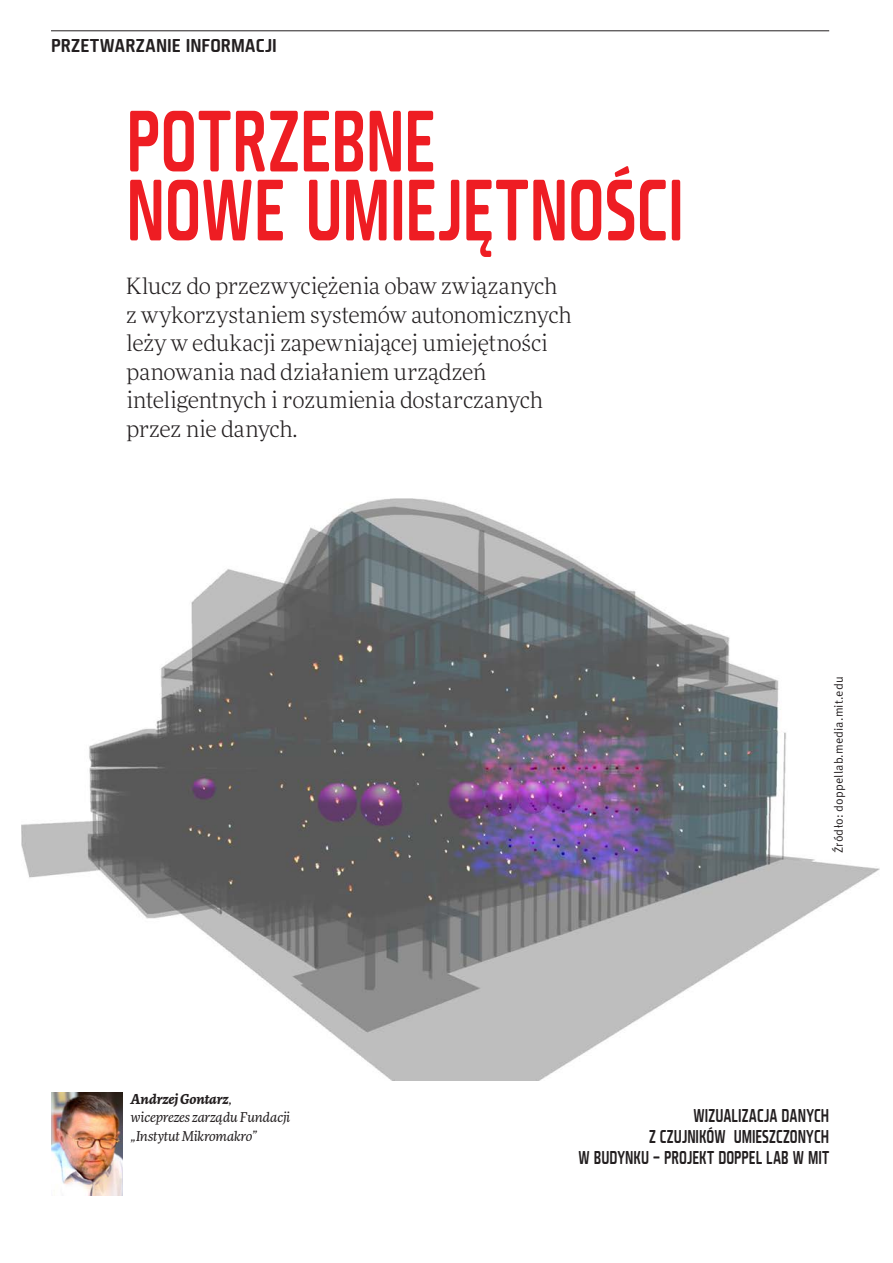
<style>
.page{position:relative;width:893px;height:1263px;background:#fff}
.page>*{position:absolute;margin:0;border:0;box-sizing:border-box;transform-origin:0 0}
.t1{font:84px/69px "Fishmonger MS";color:#ee1d23;scale:.75 1}
.t2{font:300 22.5px/28.5px "More Pro";letter-spacing:-.015em;color:#231f20}
.t3{font:18px/21px "Fishmonger MS";letter-spacing:.005em;color:#231f20;text-align:right;scale:.75 1}
.t4{font:18px "Fishmonger MS";letter-spacing:.005em;color:#231f20}
.t5{font:italic 13.5px/18.8px "More Pro";letter-spacing:-.015em;color:#231f20}
.t6{font:12px "Meta Pro";letter-spacing:.015em;color:#231f20}
.s1{font-weight:700}
</style>
<div class="page">
<img style="left:21px;top:498px;width:859px;height:582px">
<img style="left:51px;top:1092px;width:71px;height:103px">
<hr style="left:51px;top:30px;width:778px;height:1px;background:#231f20">
<p class="t4" style="left:51px;top:34px;width:227px">PRZETWARZANIE INFORMACJI</p>
<h1 class="t1" style="left:126px;top:102px;width:745px">POTRZEBNE<br>NOWE UMIEJĘTNOŚCI</h1>
<p class="t2" style="left:126px;top:271px;width:447px">Klucz do przezwyciężenia obaw związanych z wykorzystaniem systemów autonomicznych leży w edukacji zapewniającej umiejętności panowania nad działaniem urządzeń inteligentnych i rozumienia dostarczanych przez nie danych.</p>
<p class="t6" style="left:831px;top:853px;width:178px;rotate:-90deg">Źródło: doppellab.media.mit.edu</p>
<p class="t5" style="left:131px;top:1089px;width:161px"><span class="s1">Andrzej Gontarz</span>, wiceprezes zarządu Fundacji „Instytut Mikromakro”</p>
<p class="t3" style="left:579px;top:1104px;width:336px">WIZUALIZACJA DANYCH<br>Z CZUJNIKÓW UMIESZCZONYCH<br>W BUDYNKU – PROJEKT DOPPEL LAB W MIT</p>
</div>
